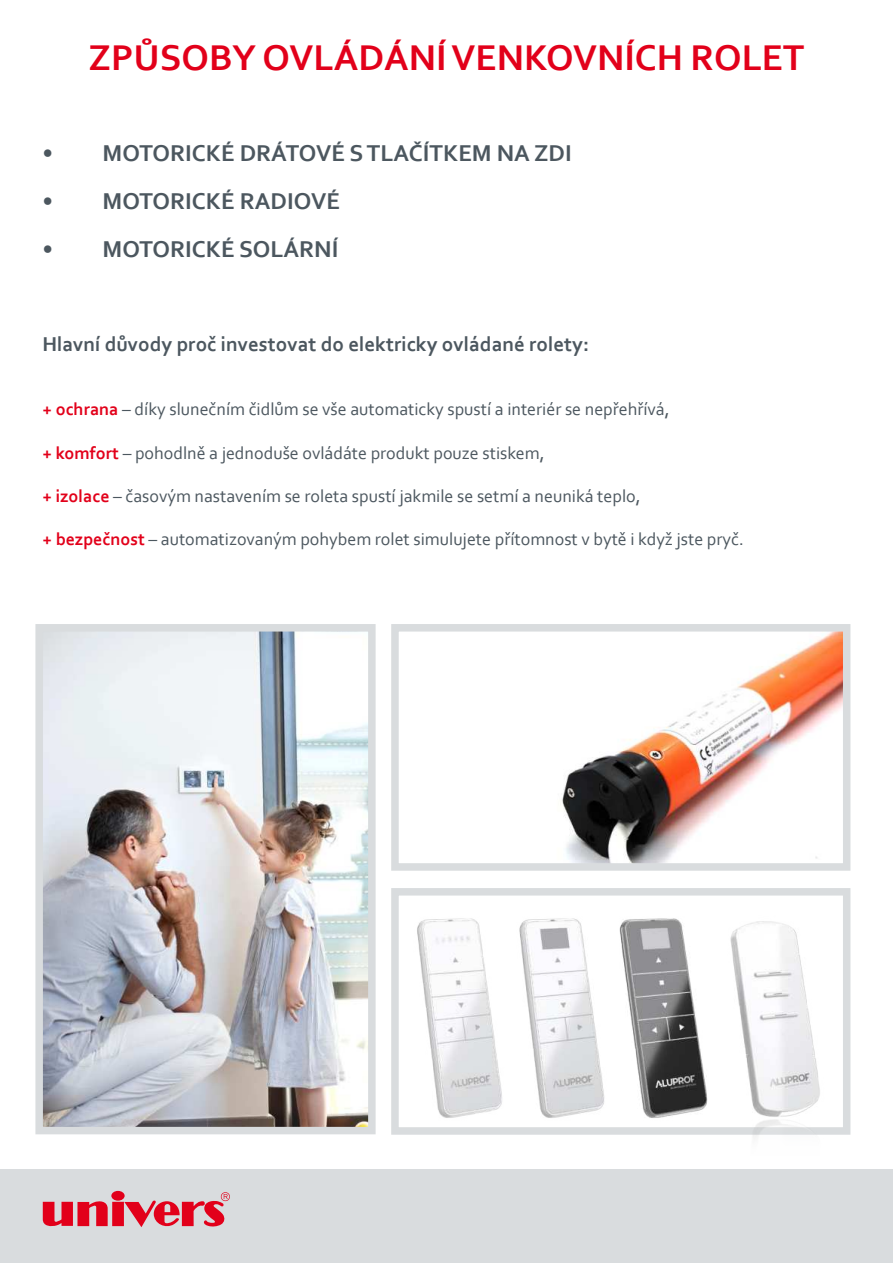
<style>
.page{position:relative;width:893px;height:1263px;background:#fff}
.page>*{position:absolute;margin:0;border:0;box-sizing:border-box;transform-origin:0 0}
.t1{font:700 37.5px "Corbel";color:#e2001a}
.t2{font:700 24px "Corbel";color:#4c575f}
.t3{font:700 21px "Corbel";color:#4c575f}
.t4{font:18px "Corbel";color:#4c575f}
.s1{font-weight:700;color:#e2001a}
</style>
<div class="page">
<div style="left:0;top:1169px;width:893px;height:94px;background:#d9dcde"></div>
<img style="left:44px;top:633px;width:323px;height:492px">
<div style="left:35px;top:624px;width:341px;height:510px;border:8px solid #d9dcde"></div>
<svg style="left:43px;top:1191px;width:187px;height:36px"></svg>
<div style="left:391px;top:888px;width:459px;height:247px;border:8px solid #d9dcde"></div>
<img style="left:562px;top:633px;width:279px;height:229px">
<div style="left:391px;top:624px;width:459px;height:247px;border:8px solid #d9dcde"></div>
<img style="left:371px;top:904px;width:103px;height:231px">
<img style="left:474px;top:918px;width:230px;height:217px">
<img style="left:704px;top:903px;width:146px;height:234px">
<h1 class="t1" style="left:89px;top:35px;width:717px">ZPŮSOBY OVLÁDÁNÍ VENKOVNÍCH ROLET</h1>
<h2 class="t2" style="left:43px;top:138px;width:531px">• MOTORICKÉ DRÁTOVÉ S TLAČÍTKEM NA ZDI</h2>
<h2 class="t2" style="left:43px;top:186px;width:299px">• MOTORICKÉ RADIOVÉ</h2>
<h2 class="t2" style="left:43px;top:234px;width:297px">• MOTORICKÉ SOLÁRNÍ</h2>
<p class="t3" style="left:43px;top:330px;width:548px">Hlavní důvody proč investovat do elektricky ovládané rolety:</p>
<p class="t4" style="left:43px;top:398px;width:628px"><span class="s1">+ ochrana</span> – díky slunečním čidlům se vše automaticky spustí a interiér se nepřehřívá,</p>
<p class="t4" style="left:43px;top:441px;width:503px"><span class="s1">+ komfort</span> – pohodlně a jednoduše ovládáte produkt pouze stiskem,</p>
<p class="t4" style="left:43px;top:485px;width:599px"><span class="s1">+ izolace</span> – časovým nastavením se roleta spustí jakmile se setmí a neuniká teplo,</p>
<p class="t4" style="left:43px;top:528px;width:703px"><span class="s1">+ bezpečnost</span> – automatizovaným pohybem rolet simulujete přítomnost v bytě i když jste pryč.</p>
</div>
